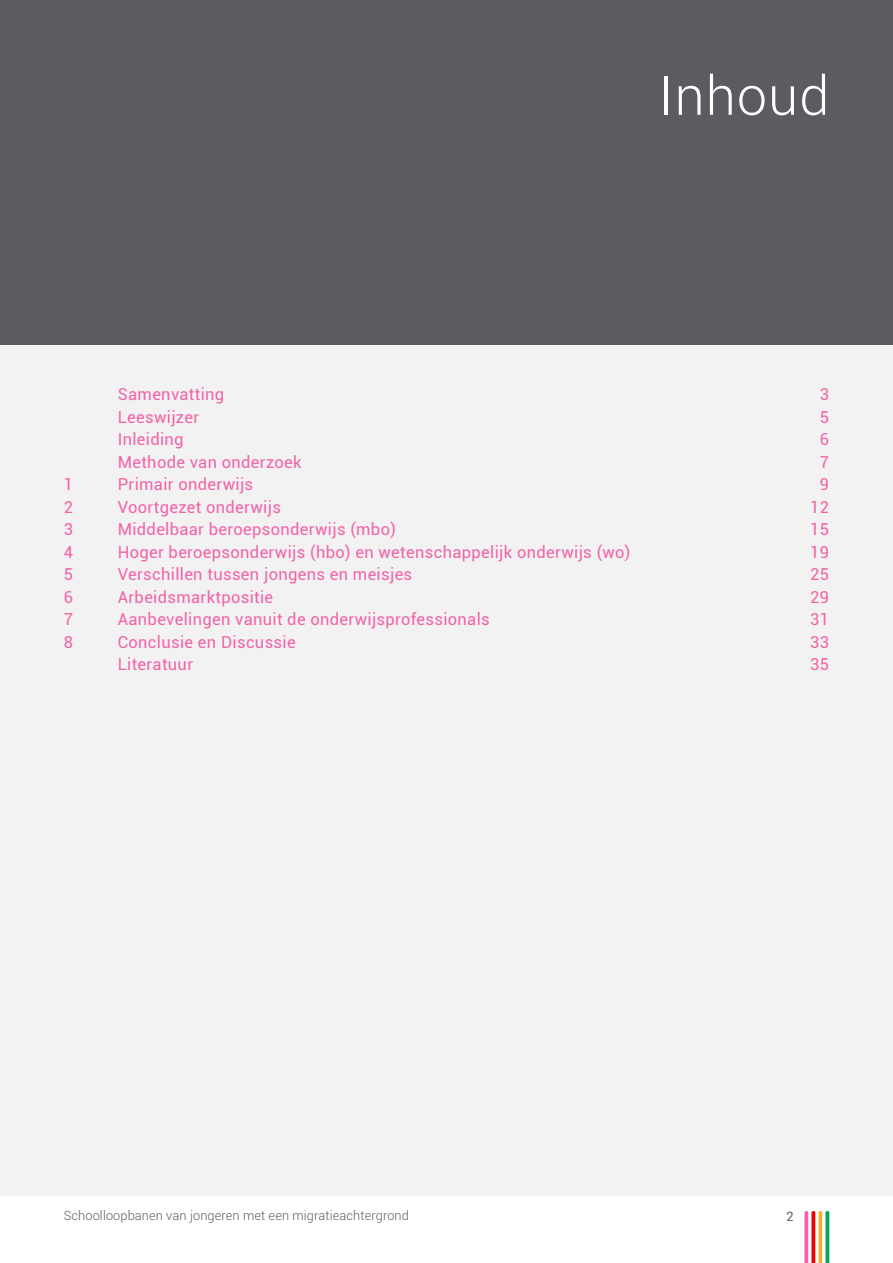
<style>
.page{position:relative;width:893px;height:1263px;background:#fff}
.page>*{position:absolute;margin:0;border:0;box-sizing:border-box;transform-origin:0 0}
.t1{font:300 54px "Roboto";letter-spacing:.02em;color:#fff}
.Inhoudsopgave_niv__1{font:16.5px "Roboto";letter-spacing:.02em;color:#f262a6}
.Broodtekst{font:300 12.75px "Roboto";letter-spacing:.01em;color:#5b5c61}
</style>
<div class="page">
<div style="left:0;top:344px;width:893px;height:852px;background:#f2f2f3"></div>
<div style="left:0;top:0;width:893px;height:344px;background:#5b5c61"></div>
<svg style="left:805px;top:1211px;width:24px;height:52px"></svg>
<p class="t1" style="left:659px;top:58px;width:172px">Inhoud</p>
<p class="Inhoudsopgave_niv__1" style="left:118px;top:383px;width:108px">Samenvatting</p>
<p class="Inhoudsopgave_niv__1" style="left:820px;top:383px;width:11px">3</p>
<p class="Inhoudsopgave_niv__1" style="left:118px;top:405px;width:83px">Leeswijzer</p>
<p class="Inhoudsopgave_niv__1" style="left:820px;top:405px;width:11px">5</p>
<p class="Inhoudsopgave_niv__1" style="left:118px;top:428px;width:67px">Inleiding</p>
<p class="Inhoudsopgave_niv__1" style="left:820px;top:428px;width:11px">6</p>
<p class="Inhoudsopgave_niv__1" style="left:118px;top:450px;width:185px">Methode van onderzoek</p>
<p class="Inhoudsopgave_niv__1" style="left:820px;top:450px;width:11px">7</p>
<p class="Inhoudsopgave_niv__1" style="left:64px;top:473px;width:11px">1</p>
<p class="Inhoudsopgave_niv__1" style="left:118px;top:473px;width:137px">Primair onderwijs</p>
<p class="Inhoudsopgave_niv__1" style="left:820px;top:473px;width:11px">9</p>
<p class="Inhoudsopgave_niv__1" style="left:64px;top:495px;width:11px">2</p>
<p class="Inhoudsopgave_niv__1" style="left:118px;top:495px;width:165px">Voortgezet onderwijs</p>
<p class="Inhoudsopgave_niv__1" style="left:810px;top:495px;width:20px">12</p>
<p class="Inhoudsopgave_niv__1" style="left:64px;top:518px;width:11px">3</p>
<p class="Inhoudsopgave_niv__1" style="left:118px;top:518px;width:280px">Middelbaar beroepsonderwijs (mbo)</p>
<p class="Inhoudsopgave_niv__1" style="left:810px;top:518px;width:20px">15</p>
<p class="Inhoudsopgave_niv__1" style="left:64px;top:540px;width:11px">4</p>
<p class="Inhoudsopgave_niv__1" style="left:118px;top:540px;width:514px">Hoger beroepsonderwijs (hbo) en wetenschappelijk onderwijs (wo)</p>
<p class="Inhoudsopgave_niv__1" style="left:810px;top:540px;width:20px">19</p>
<p class="Inhoudsopgave_niv__1" style="left:64px;top:563px;width:11px">5</p>
<p class="Inhoudsopgave_niv__1" style="left:118px;top:563px;width:296px">Verschillen tussen jongens en meisjes</p>
<p class="Inhoudsopgave_niv__1" style="left:810px;top:563px;width:20px">25</p>
<p class="Inhoudsopgave_niv__1" style="left:64px;top:585px;width:11px">6</p>
<p class="Inhoudsopgave_niv__1" style="left:118px;top:585px;width:157px">Arbeidsmarktpositie</p>
<p class="Inhoudsopgave_niv__1" style="left:810px;top:585px;width:20px">29</p>
<p class="Inhoudsopgave_niv__1" style="left:64px;top:608px;width:11px">7</p>
<p class="Inhoudsopgave_niv__1" style="left:118px;top:608px;width:374px">Aanbevelingen vanuit de onderwijsprofessionals</p>
<p class="Inhoudsopgave_niv__1" style="left:810px;top:608px;width:20px">31</p>
<p class="Inhoudsopgave_niv__1" style="left:64px;top:630px;width:11px">8</p>
<p class="Inhoudsopgave_niv__1" style="left:118px;top:630px;width:179px">Conclusie en Discussie</p>
<p class="Inhoudsopgave_niv__1" style="left:810px;top:630px;width:20px">33</p>
<p class="Inhoudsopgave_niv__1" style="left:118px;top:653px;width:77px">Literatuur</p>
<p class="Inhoudsopgave_niv__1" style="left:810px;top:653px;width:20px">35</p>
<p class="Broodtekst" style="left:64px;top:1207px;width:347px">Schoolloopbanen van jongeren met een migratieachtergrond</p>
<p class="Broodtekst" style="left:786px;top:1207px;width:9px">2</p>
</div>
